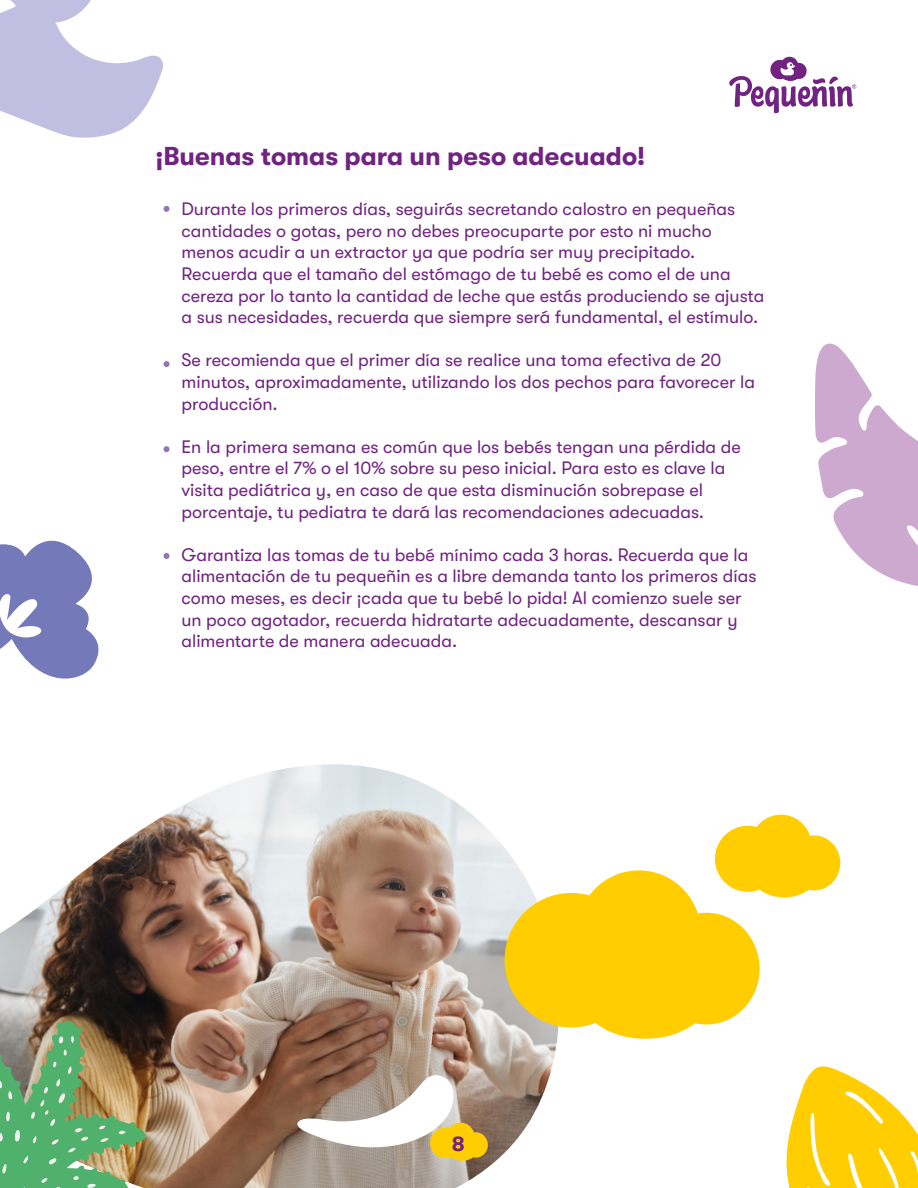
<style>
.page{position:relative;width:918px;height:1188px;background:#fff}
.page>*{position:absolute;margin:0;border:0;box-sizing:border-box;transform-origin:0 0}
.t1{font:700 25.95px "GT Walsheim Pro";color:#712381}
.t2{font:700 21px "GT Walsheim Pro";color:#712381}
.t3{font:18px/21.6px "GT Walsheim Pro";color:#712381}
</style>
<div class="page">
<img style="left:0;top:764px;width:558px;height:424px">
<svg style="left:0;top:540px;width:99px;height:139px"></svg>
<svg style="left:729px;top:56px;width:127px;height:57px"></svg>
<img style="left:0;top:1019px;width:147px;height:169px">
<svg style="left:786px;top:1066px;width:132px;height:122px"></svg>
<svg style="left:815px;top:343px;width:103px;height:243px"></svg>
<svg style="left:0;top:0;width:163px;height:138px"></svg>
<svg style="left:164px;top:206px;width:6px;height:6px"></svg>
<svg style="left:164px;top:361px;width:6px;height:6px"></svg>
<svg style="left:164px;top:446px;width:6px;height:6px"></svg>
<svg style="left:164px;top:553px;width:6px;height:6px"></svg>
<svg style="left:504px;top:815px;width:336px;height:224px"></svg>
<svg style="left:430px;top:1123px;width:58px;height:38px;background:#e7be25"></svg>
<h1 class="t1" style="left:156px;top:141px;width:491px">¡Buenas tomas para un peso adecuado!</h1>
<p class="t3" style="left:181px;top:198px;width:585px">Durante los primeros días, seguirás secretando calostro en pequeñas cantidades o gotas, pero no debes preocuparte por esto ni mucho menos acudir a un extractor ya que podría ser muy precipitado.<br>Recuerda que el tamaño del estómago de tu bebé es como el de una cereza por lo tanto la cantidad de leche que estás produciendo se ajusta a sus necesidades, recuerda que siempre será fundamental, el estímulo.</p>
<p class="t3" style="left:181px;top:350px;width:575px">Se recomienda que el primer día se realice una toma efectiva de 20 minutos, aproximadamente, utilizando los dos pechos para favorecer la producción.</p>
<p class="t3" style="left:181px;top:436px;width:561px">En la primera semana es común que los bebés tengan una pérdida de peso, entre el 7% o el 10% sobre su peso inicial. Para esto es clave la visita pediátrica y, en caso de que esta disminución sobrepase el porcentaje, tu pediatra te dará las recomendaciones adecuadas.</p>
<p class="t3" style="left:181px;top:544px;width:577px">Garantiza las tomas de tu bebé mínimo cada 3 horas. Recuerda que la alimentación de tu pequeñin es a libre demanda tanto los primeros días como meses, es decir ¡cada que tu bebé lo pida! Al comienzo suele ser un poco agotador, recuerda hidratarte adecuadamente, descansar y alimentarte de manera adecuada.</p>
<p class="t2" style="left:452px;top:1132px;width:14px">8</p>
</div>
